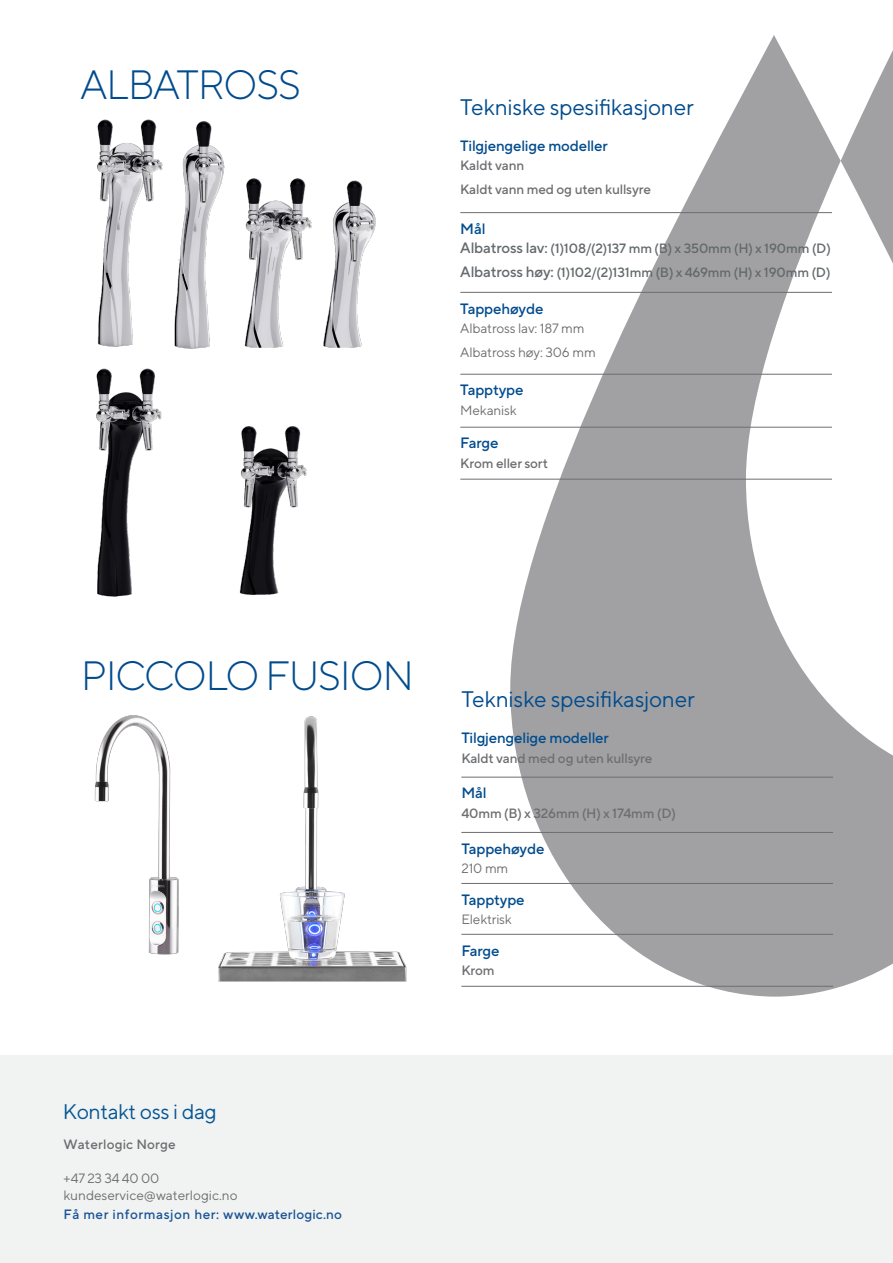
<style>
.page{position:relative;width:893px;height:1263px;background:#fff}
.page>*{position:absolute;margin:0;border:0;box-sizing:border-box;transform-origin:0 0}
.t1{font:300 40.95px "TT Norms Pro";letter-spacing:-.03em;color:#004b8d}
.t2{font:22.5px "TT Norms Pro";letter-spacing:-.01em;color:#004b8d}
.t3{font:21.15px "TT Norms Pro";letter-spacing:-.02em;color:#055694}
.t4{font:500 15px "TT Norms Pro";letter-spacing:-.01em;color:#004b8d}
.t5{font:500 13.5px "TT Norms Pro";letter-spacing:-.01em;color:#6d6e71}
.t6{font:500 13.5px "TT Norms Pro";letter-spacing:-.01em;color:#63696c}
.t7{font:13.5px "TT Norms Pro";letter-spacing:-.01em;color:#6d6e71}
.t8{font:500 13.5px "TT Norms Pro";letter-spacing:.04em;color:#1a5397}
.t9{font:13.5px/17.1px "TT Norms Pro";color:#6c6d70}
.t10{font:500 13.5px "TT Norms Pro";letter-spacing:.01em;color:#6c6d70}
.s1{font-size:15px}
</style>
<div class="page">
<svg style="left:510px;top:35px;width:383px;height:962px;fill:#a1a1a4"></svg>
<div style="left:0;top:1055px;width:893px;height:208px;background:#f1f3f2"></div>
<hr style="left:460px;top:212px;width:372px;height:1px;background:#6d6e71">
<hr style="left:460px;top:292px;width:372px;height:1px;background:#6d6e71">
<hr style="left:460px;top:374px;width:372px;height:1px;background:#6d6e71">
<hr style="left:460px;top:427px;width:372px;height:1px;background:#6d6e71">
<hr style="left:460px;top:479px;width:372px;height:1px;background:#6d6e71">
<img style="left:189px;top:121px;width:25px;height:228px">
<img style="left:97px;top:119px;width:92px;height:230px">
<img style="left:337px;top:180px;width:39px;height:168px">
<img style="left:214px;top:147px;width:123px;height:201px">
<img style="left:94px;top:715px;width:85px;height:240px">
<hr style="left:461px;top:777px;width:372px;height:1px;background:#6d6e71">
<hr style="left:461px;top:832px;width:372px;height:1px;background:#6d6e71">
<hr style="left:461px;top:883px;width:372px;height:1px;background:#6d6e71">
<hr style="left:461px;top:934px;width:372px;height:1px;background:#6d6e71">
<hr style="left:461px;top:986px;width:372px;height:1px;background:#6d6e71">
<img style="left:239px;top:426px;width:68px;height:169px">
<img style="left:96px;top:368px;width:66px;height:229px">
<img style="left:218px;top:716px;width:189px;height:266px">
<p class="t1" style="left:80px;top:55px;width:222px">ALBATROSS</p>
<p class="t2" style="left:460px;top:91px;width:235px">Tekniske spesifikasjoner</p>
<p class="t4" style="left:460px;top:135px;width:149px">Tilgjengelige modeller</p>
<p class="t5" style="left:460px;top:156px;width:65px">Kaldt vann</p>
<p class="t5" style="left:460px;top:180px;width:192px">Kaldt vann med og uten kullsyre</p>
<p class="t4" style="left:460px;top:218px;width:27px">Mål</p>
<p class="t6" style="left:460px;top:239px;width:372px"><span class="s1">Albatross lav:</span> (1)108/(2)137 mm (B) x 350mm (H) x 190mm (D)</p>
<p class="t6" style="left:460px;top:263px;width:372px"><span class="s1">Albatross høy:</span> (1)102/(2)131mm (B) x 469mm (H) x 190mm (D)</p>
<p class="t4" style="left:460px;top:297px;width:85px">Tappehøyde</p>
<p class="t7" style="left:460px;top:319px;width:126px">Albatross lav: 187 mm</p>
<p class="t7" style="left:460px;top:342px;width:137px">Albatross høy: 306 mm</p>
<p class="t4" style="left:460px;top:379px;width:65px">Tapptype</p>
<p class="t7" style="left:460px;top:400px;width:58px">Mekanisk</p>
<p class="t4" style="left:460px;top:432px;width:40px">Farge</p>
<p class="t5" style="left:460px;top:453px;width:89px">Krom eller sort</p>
<p class="t1" style="left:81px;top:646px;width:335px">PICCOLO FUSION</p>
<p class="t3" style="left:63px;top:1097px;width:155px">Kontakt oss i dag</p>
<p class="t10" style="left:63px;top:1134px;width:114px">Waterlogic Norge</p>
<p class="t9" style="left:63px;top:1168px;width:176px">+47 23 34 40 00 kundeservice@waterlogic.no</p>
<p class="t8" style="left:63px;top:1204px;width:280px">Få mer informasjon her: www.waterlogic.no</p>
<p class="t2" style="left:461px;top:683px;width:235px">Tekniske spesifikasjoner</p>
<p class="t4" style="left:461px;top:727px;width:149px">Tilgjengelige modeller</p>
<p class="t5" style="left:461px;top:748px;width:192px">Kaldt vand med og uten kullsyre</p>
<p class="t4" style="left:461px;top:782px;width:27px">Mål</p>
<p class="t5" style="left:461px;top:803px;width:216px">40mm (B) x 326mm (H) x 174mm (D)</p>
<p class="t4" style="left:461px;top:837px;width:85px">Tappehøyde</p>
<p class="t7" style="left:461px;top:859px;width:48px">210 mm</p>
<p class="t4" style="left:461px;top:888px;width:65px">Tapptype</p>
<p class="t7" style="left:461px;top:910px;width:52px">Elektrisk</p>
<p class="t4" style="left:461px;top:939px;width:40px">Farge</p>
<p class="t5" style="left:461px;top:960px;width:35px">Krom</p>
</div>
